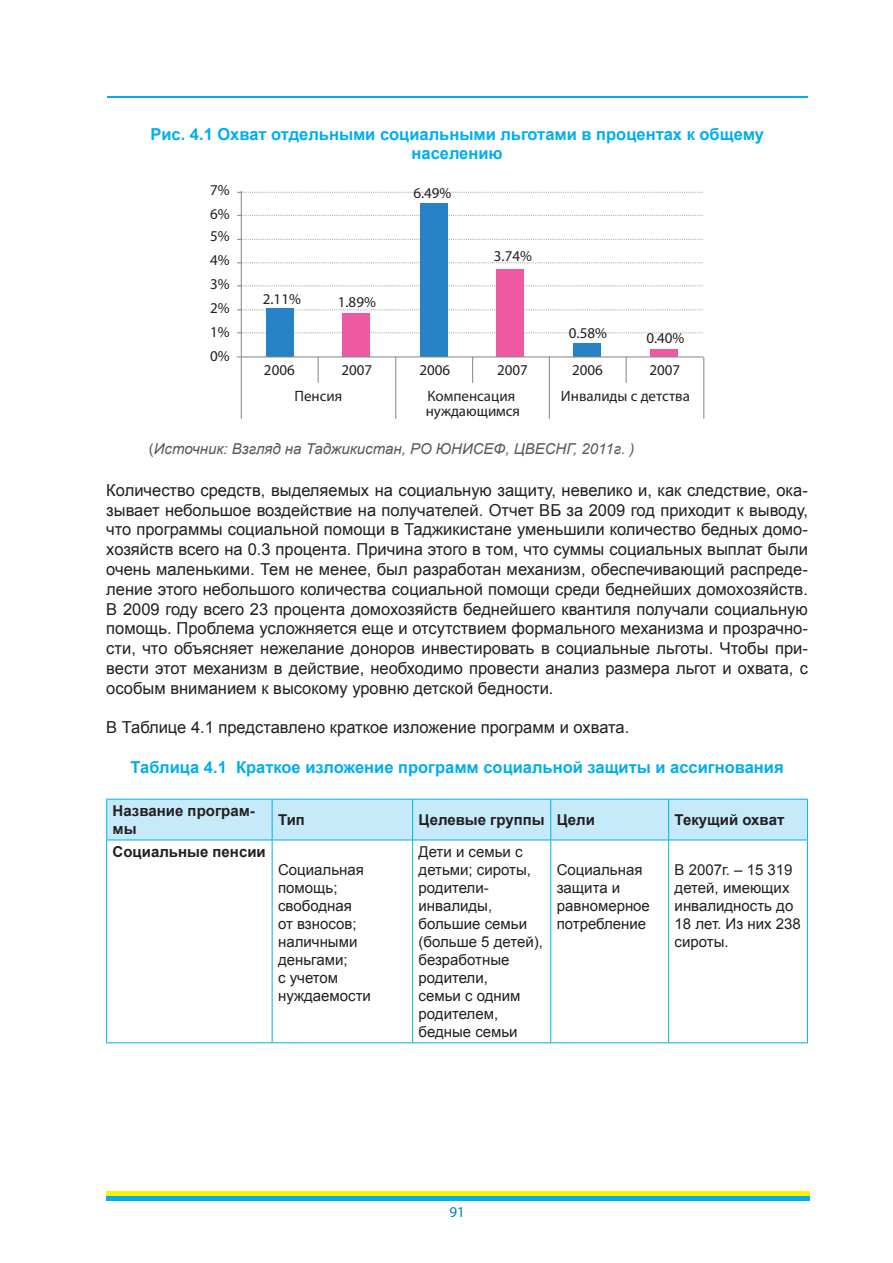
<style>
.page{position:relative;width:893px;height:1263px;background:#fff}
.page>*{position:absolute;margin:0;border:0;box-sizing:border-box;transform-origin:0 0}
.t1{font:16.5px/19.8px "Arial";color:#231f20;text-align:justify}
.t2{font:700 16.5px/19.8px "Arial";color:#00aeef;text-align:center}
.Table_Body{font:15px/18px "Arial";color:#231f20}
.t3{font:15px/15px "Myriad Pro";color:#231f20}
.Source{font:italic 15px "Arial";color:#57585a}
.Table_Heading{font:700 15px/18px "Arial";color:#231f20}
.Table_Body-2{font:700 15px "Arial";color:#231f20}
.t4{font:15px "Myriad Pro";color:#007ec5}
.s1{font-style:normal}
</style>
<div class="page">
<hr style="left:106px;top:1196px;width:703px;height:4px;background:#00aeef">
<div style="left:106px;top:1191px;width:703px;height:5px;background:#fff101"></div>
<hr style="left:107px;top:97px;width:700px;height:1px;background:#00aeef">
<svg style="left:237px;top:332px;width:466px;height:1px"></svg>
<svg style="left:237px;top:309px;width:466px;height:1px"></svg>
<svg style="left:237px;top:285px;width:466px;height:1px"></svg>
<svg style="left:237px;top:262px;width:466px;height:1px"></svg>
<svg style="left:237px;top:239px;width:466px;height:1px"></svg>
<svg style="left:237px;top:215px;width:466px;height:1px"></svg>
<svg style="left:237px;top:192px;width:466px;height:1px"></svg>
<div style="left:266px;top:308px;width:28px;height:49px;background:#2783c5"></div>
<div style="left:342px;top:314px;width:28px;height:43px;background:#ef59a1"></div>
<div style="left:420px;top:204px;width:28px;height:153px;background:#2783c5"></div>
<div style="left:496px;top:269px;width:28px;height:88px;background:#ef59a1"></div>
<div style="left:573px;top:344px;width:28px;height:13px;background:#2783c5"></div>
<div style="left:650px;top:349px;width:28px;height:8px;background:#ef59a1"></div>
<hr style="left:241px;top:191px;width:1px;height:165px;background:#808285">
<hr style="left:241px;top:357px;width:462px;height:1px;background:#808285">
<hr style="left:241px;top:357px;width:1px;height:62px;background:#808285">
<svg style="left:318px;top:357px;width:1px;height:26px"></svg>
<hr style="left:395px;top:357px;width:1px;height:62px;background:#808285">
<svg style="left:472px;top:358px;width:1px;height:25px"></svg>
<hr style="left:549px;top:357px;width:1px;height:62px;background:#808285">
<svg style="left:626px;top:357px;width:1px;height:26px"></svg>
<hr style="left:703px;top:357px;width:1px;height:62px;background:#808285">
<div style="left:107px;top:800px;width:700px;height:40px;background:#c6eafa"></div>
<hr style="left:272px;top:799px;width:1px;height:41px;background:#00aeef">
<hr style="left:412px;top:799px;width:1px;height:41px;background:#00aeef">
<hr style="left:550px;top:799px;width:1px;height:41px;background:#00aeef">
<hr style="left:668px;top:799px;width:1px;height:41px;background:#00aeef">
<hr style="left:272px;top:840px;width:1px;height:202px;background:#00aeef">
<hr style="left:412px;top:840px;width:1px;height:202px;background:#00aeef">
<hr style="left:550px;top:840px;width:1px;height:202px;background:#00aeef">
<hr style="left:668px;top:840px;width:1px;height:202px;background:#00aeef">
<hr style="left:106px;top:1042px;width:166px;height:1px;background:#00aeef">
<hr style="left:272px;top:1042px;width:141px;height:1px;background:#00aeef">
<hr style="left:413px;top:1042px;width:138px;height:1px;background:#00aeef">
<hr style="left:551px;top:1042px;width:118px;height:1px;background:#00aeef">
<hr style="left:669px;top:1042px;width:139px;height:1px;background:#00aeef">
<hr style="left:106px;top:840px;width:1px;height:202px;background:#00aeef">
<hr style="left:807px;top:840px;width:1px;height:202px;background:#00aeef">
<hr style="left:106px;top:799px;width:166px;height:1px;background:#00aeef">
<hr style="left:106px;top:799px;width:1px;height:41px;background:#00aeef">
<hr style="left:272px;top:799px;width:141px;height:1px;background:#00aeef">
<hr style="left:413px;top:799px;width:138px;height:1px;background:#00aeef">
<hr style="left:551px;top:799px;width:118px;height:1px;background:#00aeef">
<hr style="left:669px;top:799px;width:139px;height:1px;background:#00aeef">
<hr style="left:807px;top:799px;width:1px;height:41px;background:#00aeef">
<hr style="left:106px;top:840px;width:166px;height:1px;background:#00aeef">
<hr style="left:272px;top:840px;width:141px;height:1px;background:#00aeef">
<hr style="left:413px;top:840px;width:138px;height:1px;background:#00aeef">
<hr style="left:551px;top:840px;width:118px;height:1px;background:#00aeef">
<hr style="left:669px;top:840px;width:139px;height:1px;background:#00aeef">
<p class="t2" style="left:150px;top:124px;width:615px">Рис. 4.1 Охват отдельными социальными льготами в процентах к общему населению</p>
<p class="t3" style="left:210px;top:182px;width:21px">7%</p>
<p class="t3" style="left:210px;top:206px;width:21px">6%</p>
<p class="t3" style="left:210px;top:228px;width:21px">5%</p>
<p class="t3" style="left:210px;top:252px;width:21px">4%</p>
<p class="t3" style="left:210px;top:276px;width:21px">3%</p>
<p class="t3" style="left:210px;top:300px;width:21px">2%</p>
<p class="t3" style="left:210px;top:324px;width:21px">1%</p>
<p class="t3" style="left:210px;top:348px;width:21px">0%</p>
<p class="t3" style="left:263px;top:291px;width:40px">2.11%</p>
<p class="t3" style="left:338px;top:294px;width:40px">1.89%</p>
<p class="t3" style="left:413px;top:185px;width:40px">6.49%</p>
<p class="t3" style="left:494px;top:248px;width:40px">3.74%</p>
<p class="t3" style="left:569px;top:325px;width:40px">0.58%</p>
<p class="t3" style="left:646px;top:330px;width:40px">0.40%</p>
<p class="t3" style="left:264px;top:362px;width:32px">2006</p>
<p class="t3" style="left:341px;top:362px;width:32px">2007</p>
<p class="t3" style="left:419px;top:362px;width:32px">2006</p>
<p class="t3" style="left:497px;top:362px;width:32px">2007</p>
<p class="t3" style="left:572px;top:362px;width:32px">2006</p>
<p class="t3" style="left:649px;top:362px;width:32px">2007</p>
<p class="t3" style="left:294px;top:388px;width:49px">Пенсия</p>
<p class="t3" style="left:426px;top:388px;width:96px">Компенсация нуждающимся</p>
<p class="t3" style="left:561px;top:388px;width:130px">Инвалиды с детства</p>
<p class="Source" style="left:149px;top:439px;width:487px"><span class="s1">(</span>Источник: Взгляд на Таджикистан, РО ЮНИСЕФ, ЦВЕСНГ, 2011г. )</p>
<p class="t1" style="left:106px;top:480px;width:703px">Количество средств, выделяемых на социальную защиту, невелико и, как следствие, ока&shy;зывает небольшое воздействие на получателей. Отчет ВБ за 2009 год приходит к выводу, что программы социальной помощи в Таджикистане уменьшили количество бедных домо&shy;хозяйств всего на 0.3 процента. Причина этого в том, что суммы социальных выплат были очень маленькими. Тем не менее, был разработан механизм, обеспечивающий распреде&shy;ление этого небольшого количества социальной помощи среди беднейших домохозяйств.<br>В 2009 году всего 23 процента домохозяйств беднейшего квантиля получали социальную помощь. Проблема усложняется еще и отсутствием формального механизма и прозрачно&shy;сти, что объясняет нежелание доноров инвестировать в социальные льготы. Чтобы при&shy;вести этот механизм в действие, необходимо провести анализ размера льгот и охвата, с особым вниманием к высокому уровню детской бедности.</p>
<p class="t1" style="left:106px;top:718px;width:524px">В Таблице 4.1 представлено краткое изложение программ и охвата.</p>
<p class="t2" style="left:131px;top:758px;width:655px">Таблица 4.1 Краткое изложение программ социальной защиты и ассигнования</p>
<p class="Table_Heading" style="left:113px;top:802px;width:144px">Название програм&shy;мы</p>
<p class="Table_Heading" style="left:278px;top:811px;width:28px">Тип</p>
<p class="Table_Heading" style="left:419px;top:811px;width:128px">Целевые группы</p>
<p class="Table_Heading" style="left:557px;top:811px;width:40px">Цели</p>
<p class="Table_Heading" style="left:675px;top:811px;width:111px">Текущий охват</p>
<p class="Table_Body-2" style="left:113px;top:842px;width:155px">Социальные пенсии</p>
<p class="Table_Body" style="left:278px;top:861px;width:94px">Социальная помощь; свободная<br>от взносов; наличными деньгами;<br>с учетом нуждаемости</p>
<p class="Table_Body" style="left:419px;top:843px;width:126px">Дети и семьи с детьми; сироты, родители&shy;инвалиды, большие семьи (больше 5 детей), безработные родители,<br>семьи с одним родителем, бедные семьи</p>
<p class="Table_Body" style="left:557px;top:861px;width:95px">Социальная защита и равномерное потребление</p>
<p class="Table_Body" style="left:675px;top:861px;width:128px">В 2007г. – 15 319 детей, имеющих инвалидность до<br>18 лет. Из них 238 сироты.</p>
<p class="t4" style="left:449px;top:1202px;width:17px">91</p>
</div>
